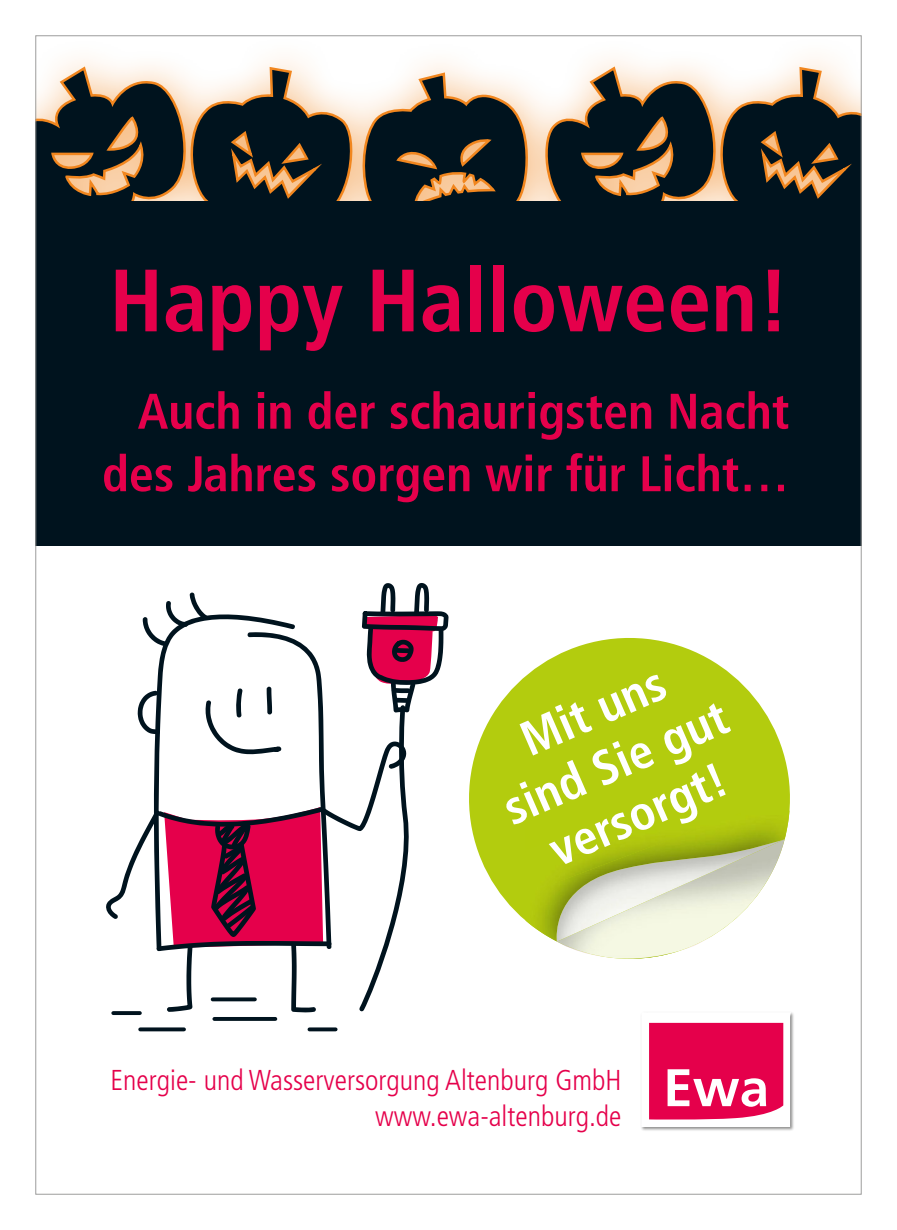
<style>
.page{position:relative;width:897px;height:1230px;background:#fff}
.page>*{position:absolute;margin:0;border:0;box-sizing:border-box;transform-origin:0 0}
.t1{font:700 condensed 88.25px "Frutiger";color:#e5004b}
.t2{font:700 condensed 50px/62.5px "Frutiger";color:#e5004b;text-align:right}
.t3{font:700 condensed 48.75px/56.2px "Frutiger";color:#fff;text-align:center}
.t4{font:300 condensed 28.75px/36.2px "Frutiger";color:#e5004b;text-align:right}
</style>
<div class="page">
<svg style="left:37px;top:64px;width:822px;height:137px;background:#706a61"></svg>
<div style="left:35px;top:201px;width:826px;height:344px;background:#00131e"></div>
<div style="left:640px;top:1011px;width:154px;height:120px;background:#1d1d1b;opacity:.5"></div>
<img style="left:641px;top:1012px;width:149px;height:114px">
<div style="left:642px;top:1013px;width:147px;height:113px;background:#fff"></div>
<svg style="left:649px;top:1022px;width:134px;height:98px;background:#e92867"></svg>
<svg style="left:106px;top:583px;width:342px;height:432px"></svg>
<svg style="left:113px;top:1011px;width:27px;height:4px"></svg>
<svg style="left:140px;top:1027px;width:44px;height:4px"></svg>
<svg style="left:213px;top:997px;width:42px;height:4px"></svg>
<svg style="left:309px;top:1027px;width:26px;height:4px"></svg>
<svg style="left:214px;top:1017px;width:61px;height:4px"></svg>
<svg style="left:469px;top:638px;width:321px;height:321px;fill:#b3cc0e"></svg>
<img style="left:525px;top:810px;width:264px;height:148px">
<div style="left:525px;top:810px;width:221px;height:79px;background:#b3cc0e"></div>
<img style="left:557px;top:941px;width:227px;height:17px">
<img style="left:556px;top:839px;width:228px;height:102px">
<h1 class="t1" style="left:109px;top:248px;width:682px">Happy Halloween!</h1>
<h2 class="t2" style="left:102px;top:380px;width:689px">Auch in der schaurigsten Nacht des Jahres sorgen wir für Licht…</h2>
<h3 class="t3" style="left:471px;top:734px;width:241px;rotate:-24deg">Mit uns sind Sie gut versorgt!</h3>
<p class="t4" style="left:110px;top:1062px;width:512px">Energie- und Wasserversorgung Altenburg GmbH www.ewa-altenburg.de</p>
</div>
